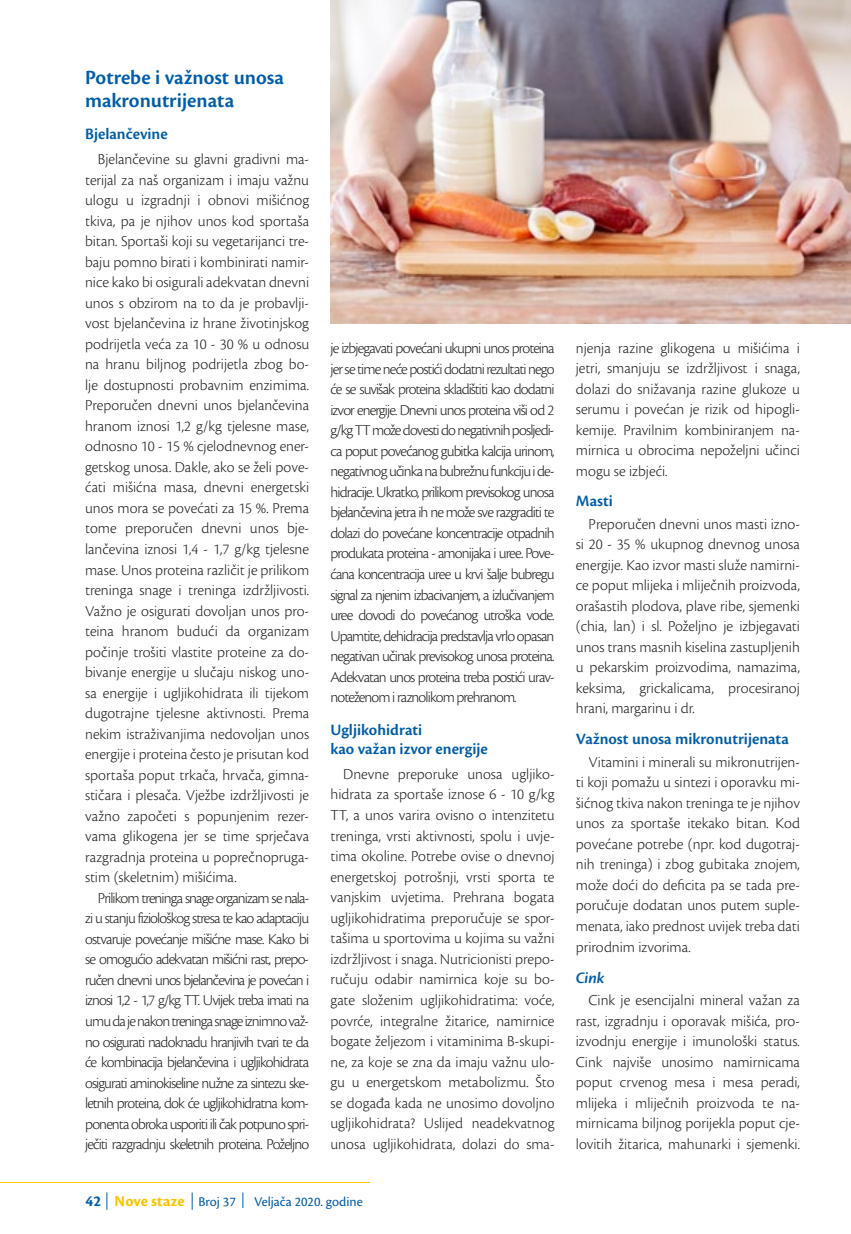
<style>
.page{position:relative;width:851px;height:1234px;background:#fff}
.page>*{position:absolute;margin:0;border:0;box-sizing:border-box;transform-origin:0 0}
.t1{font:600 21px/22.5px "Cronos Pro";color:#005da9}
.t2{font:600 16.5px/19.5px "Cronos Pro";color:#005da9}
.t3{font:italic 600 16.5px "Cronos Pro";color:#005da9}
.t4{font:700 15.9px "Cronos Pro";letter-spacing:.005em;color:#fdc300}
.t5{font:300 15.75px/20.5px "Cronos Pro";letter-spacing:-.005em;color:#1d1d1b;text-align:justify}
.t6{font:13.95px "Cronos Pro";color:#005da9}
.s1{color:#005da9}
.s2{font-weight:400;font-size:13.95px;color:#005da9}
</style>
<div class="page">
<svg style="left:192px;top:1192px;width:1px;height:17px"></svg>
<svg style="left:242px;top:1192px;width:1px;height:15px"></svg>
<svg style="left:106px;top:1192px;width:1px;height:17px"></svg>
<hr style="left:0;top:1181px;width:370px;height:1px;background:#fdc300">
<img style="left:330px;top:0;width:520px;height:323px">
<h1 class="t1" style="left:85px;top:67px;width:200px">Potrebe i važnost unosa makronutrijenata</h1>
<p class="t2" style="left:85px;top:125px;width:84px">Bjelančevine</p>
<p class="t5" style="left:85px;top:149px;width:225px;text-indent:13px">Bjelančevine su glavni gradivni ma&shy;terijal za naš organizam i imaju važnu ulogu u izgradnji i obnovi mišićnog tkiva, pa je njihov unos kod sportaša bitan. Sportaši koji su vegetarijanci tre&shy;baju pomno birati i kombinirati namir&shy;nice kako bi osigurali adekvatan dnevni unos s obzirom na to da je probavlji&shy;vost bjelančevina iz hrane životinjskog podrijetla veća za 10 - 30 % u odnosu na hranu biljnog podrijetla zbog bo&shy;lje dostupnosti probavnim enzimima.<br>Preporučen dnevni unos bjelančevina hranom iznosi 1,2 g/kg tjelesne mase, odnosno 10 - 15 % cjelodnevnog ener&shy;getskog unosa. Dakle, ako se želi pove&shy;ćati mišićna masa, dnevni energetski unos mora se povećati za 15 %. Prema tome preporučen dnevni unos bje&shy;lančevina iznosi 1,4 - 1,7 g/kg tjelesne mase. Unos proteina različit je prilikom treninga snage i treninga izdržljivosti.<br>Važno je osigurati dovoljan unos pro&shy;teina hranom budući da organizam počinje trošiti vlastite proteine za do&shy;bivanje energije u slučaju niskog uno&shy;sa energije i ugljikohidrata ili tijekom dugotrajne tjelesne aktivnosti. Prema nekim istraživanjima nedovoljan unos energije i proteina često je prisutan kod sportaša poput trkača, hrvača, gimna&shy;stičara i plesača. Vježbe izdržljivosti je važno započeti s popunjenim rezer&shy;vama glikogena jer se time sprječava razgradnja proteina u poprečnopruga&shy;stim (skeletnim) mišićima.</p>
<p class="t5" style="left:85px;top:887px;width:225px;text-indent:13px">Prilikom treninga snage organizam se nala&shy;zi u stanju fiziološkog stresa te kao adaptaciju ostvaruje povećanje mišićne mase. Kako bi se omogućio adekvatan mišićni rast, prepo&shy;ručen dnevni unos bjelančevina je povećan i iznosi 1,2 - 1,7 g/kg TT. Uvijek treba imati na umu da je nakon treninga snage iznimno važ&shy;no osigurati nadoknadu hranjivih tvari te da će kombinacija bjelančevina i ugljikohidrata osigurati aminokiseline nužne za sintezu ske&shy;letnih proteina, dok će ugljikohidratna kom&shy;ponenta obroka usporiti ili čak potpuno spri&shy;ječiti razgradnju skeletnih proteina. Poželjno</p>
<p class="t5" style="left:330px;top:337px;width:225px">je izbjegavati povećani ukupni unos proteina jer se time neće postići dodatni rezultati nego će se suvišak proteina skladištiti kao dodatni izvor energije. Dnevni unos proteina viši od 2 g/kg TT može dovesti do negativnih posljedi&shy;ca poput povećanog gubitka kalcija urinom, negativnog učinka na bubrežnu funkciju i de&shy;hidracije. Ukratko, prilikom previsokog unosa bjelančevina jetra ih ne može sve razgraditi te dolazi do povećane koncentracije otpadnih produkata proteina - amonijaka i uree. Pove&shy;ćana koncentracija uree u krvi šalje bubregu signal za njenim izbacivanjem, a izlučivanjem uree dovodi do povećanog utroška vode.<br>Upamtite, dehidracija predstavlja vrlo opasan negativan učinak previsokog unosa proteina.<br>Adekvatan unos proteina treba postići urav&shy;noteženom i raznolikom prehranom.</p>
<p class="t2" style="left:330px;top:719px;width:159px">Ugljikohidrati<br>kao važan izvor energije</p>
<p class="t5" style="left:330px;top:763px;width:225px;text-indent:13px">Dnevne preporuke unosa ugljiko&shy;hidrata za sportaše iznose 6 - 10 g/kg TT, a unos varira ovisno o intenzitetu treninga, vrsti aktivnosti, spolu i uvje&shy;tima okoline. Potrebe ovise o dnevnoj energetskoj potrošnji, vrsti sporta te vanjskim uvjetima. Prehrana bogata ugljikohidratima preporučuje se spor&shy;tašima u sportovima u kojima su važni izdržljivost i snaga. Nutricionisti prepo&shy;ručuju odabir namirnica koje su bo&shy;gate složenim ugljikohidratima: voće, povrće, integralne žitarice, namirnice bogate željezom i vitaminima B-skupi&shy;ne, za koje se zna da imaju važnu ulo&shy;gu u energetskom metabolizmu. Što se događa kada ne unosimo dovoljno ugljikohidrata? Uslijed neadekvatnog unosa ugljikohidrata, dolazi do sma-</p>
<p class="t4" style="left:85px;top:1191px;width:152px"><span class="s1">42</span> Nove staze <span class="s2">Broj 37</span></p>
<p class="t6" style="left:254px;top:1192px;width:110px">Veljača 2020. godine</p>
<p class="t5" style="left:575px;top:337px;width:225px">njenja razine glikogena u mišićima i jetri, smanjuju se izdržljivost i snaga, dolazi do snižavanja razine glukoze u serumu i povećan je rizik od hipogli&shy;kemije. Pravilnim kombiniranjem na&shy;mirnica u obrocima nepoželjni učinci mogu se izbjeći.</p>
<p class="t2" style="left:575px;top:491px;width:39px">Masti</p>
<p class="t5" style="left:575px;top:513px;width:225px;text-indent:13px">Preporučen dnevni unos masti izno&shy;si 20 - 35 % ukupnog dnevnog unosa energije. Kao izvor masti služe namirni&shy;ce poput mlijeka i mliječnih proizvoda, orašastih plodova, plave ribe, sjemenki (chia, lan) i sl. Poželjno je izbjegavati unos trans masnih kiselina zastupljenih u pekarskim proizvodima, namazima, keksima, grickalicama, procesiranoj hrani, margarinu i dr.</p>
<p class="t2" style="left:575px;top:729px;width:215px">Važnost unosa mikronutrijenata</p>
<p class="t5" style="left:575px;top:751px;width:225px;text-indent:13px">Vitamini i minerali su mikronutrijen&shy;ti koji pomažu u sintezi i oporavku mi&shy;šićnog tkiva nakon treninga te je njihov unos za sportaše itekako bitan. Kod povećane potrebe (npr. kod dugotraj&shy;nih treninga) i zbog gubitaka znojem, može doći do deficita pa se tada pre&shy;poručuje dodatan unos putem suple&shy;menata, iako prednost uvijek treba dati prirodnim izvorima.</p>
<p class="t3" style="left:575px;top:967px;width:30px">Cink</p>
<p class="t5" style="left:575px;top:989px;width:225px;text-indent:13px">Cink je esencijalni mineral važan za rast, izgradnju i oporavak mišića, pro&shy;izvodnju energije i imunološki status.<br>Cink najviše unosimo namirnicama poput crvenog mesa i mesa peradi, mlijeka i mliječnih proizvoda te na&shy;mirnicama biljnog porijekla poput cje&shy;lovitih žitarica, mahunarki i sjemenki.</p>
</div>
